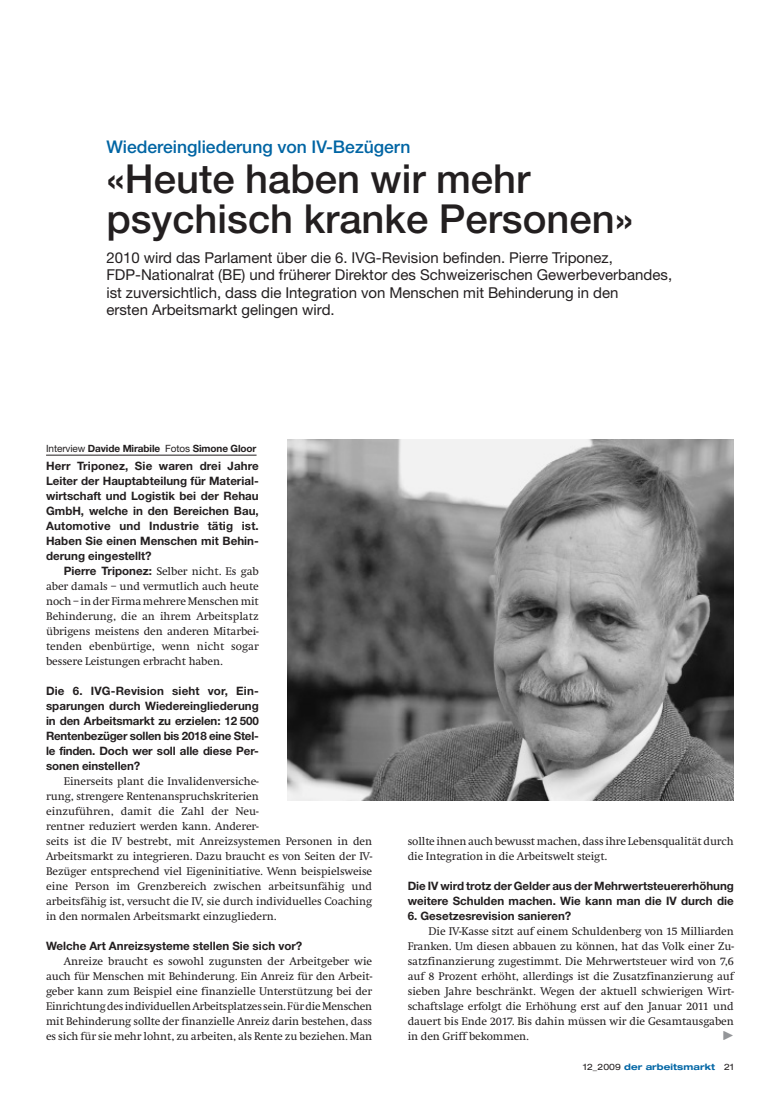
<style>
.page{position:relative;width:780px;height:1099px;background:#fff}
.page>*{position:absolute;margin:0;border:0;box-sizing:border-box;transform-origin:0 0}
.dam_02_Headline_gros{font:500 40px/40px "Helvetica Neue LT";color:#231f20}
.dam_01_Spitztitel{font:500 17.5px "Helvetica Neue LT";color:#0065a4}
.dam_04_Leadtext{font:15px/17.5px "Helvetica Neue LT";color:#231f20}
.dam_07_Lauftext_mit{font:11.5px/15px "Swift EF";letter-spacing:-.01em;color:#231f20;text-align:justify}
.dam_08_Lauftext_Frag{font:700 11.5px/15px "Helvetica Neue LT";color:#231f20;text-align:justify}
.dam_05_Autor_Fotogra{font:700 10px "Helvetica Neue LT";letter-spacing:-.01em;color:#231f20}
.t1{font:700 expanded 8.75px "Helvetica Neue LT";letter-spacing:.01em;color:#0065a4}
.s1{font-weight:400}
.s2{font-family:"Helvetica Neue LT";font-weight:700}
.s3{font-weight:400;color:#231f20}
</style>
<div class="page">
<hr style="left:46px;top:455px;width:210px;height:1px;background:#231f20">
<img style="left:287px;top:440px;width:446px;height:360px">
<p class="dam_01_Spitztitel" style="left:106px;top:137px;width:305px">Wiedereingliederung von IV-Bezügern</p>
<p class="dam_02_Headline_gros" style="left:106px;top:159px;width:528px">«Heute haben wir mehr psychisch kranke Personen»</p>
<p class="dam_04_Leadtext" style="left:106px;top:248px;width:567px">2010 wird das Parlament über die 6. IVG-Revision befinden. Pierre Triponez, FDP-Nationalrat (BE) und früherer Direktor des Schweizerischen Gewerbeverbandes, ist zuversichtlich, dass die Integration von Menschen mit Behinderung in den<br>ersten Arbeitsmarkt gelingen wird.</p>
<p class="dam_05_Autor_Fotogra" style="left:46px;top:442px;width:212px"><span class="s1">Interview</span> Davide Mirabile <span class="s1">Fotos</span> Simone Gloor</p>
<p class="dam_08_Lauftext_Frag" style="left:46px;top:458px;width:214px">Herr Triponez, Sie waren drei Jahre Leiter der Hauptabteilung für Material&shy;wirtschaft und Logistik bei der Rehau GmbH, welche in den Bereichen Bau, Automotive und Industrie tätig ist.<br>Haben Sie einen Menschen mit Behin&shy;derung eingestellt?</p>
<p class="dam_07_Lauftext_mit" style="left:46px;top:564px;width:214px;text-indent:18px"><span class="s2">Pierre Triponez:</span> Selber nicht. Es gab aber damals – und vermutlich auch heute noch – in der Firma mehrere Menschen mit Behinderung, die an ihrem Arbeitsplatz übrigens meistens den anderen Mitarbei&shy;tenden ebenbürtige, wenn nicht sogar bessere Leistungen erbracht haben.</p>
<p class="dam_08_Lauftext_Frag" style="left:46px;top:683px;width:214px">Die 6. IVG-Revision sieht vor, Ein&shy;sparungen durch Wiedereingliederung in den Arbeitsmarkt zu erzielen: 12 500<br>Rentenbezüger sollen bis 2018 eine Stel&shy;le finden. Doch wer soll alle diese Per&shy;sonen einstellen?</p>
<p class="dam_07_Lauftext_mit" style="left:46px;top:774px;width:328px;text-align:left;text-indent:18px">Einerseits plant die Invalidenversiche-<br>rung, strengere Rentenanspruchskriterien<br>einzuführen, damit die Zahl der Neu-<br>rentner reduziert werden kann. Anderer-<br>seits ist die IV bestrebt, mit Anreizsystemen Personen in den Arbeitsmarkt zu integrieren. Dazu braucht es von Seiten der IV-Bezüger entsprechend viel Eigeninitiative. Wenn beispielsweise eine Person im Grenzbereich zwischen arbeitsunfähig und arbeitsfähig ist, versucht die IV, sie durch individuelles Coaching in den normalen Arbeitsmarkt einzugliedern.</p>
<p class="dam_08_Lauftext_Frag" style="left:46px;top:938px;width:258px">Welche Art Anreizsysteme stellen Sie sich vor?</p>
<p class="dam_07_Lauftext_mit" style="left:46px;top:954px;width:328px;text-indent:18px">Anreize braucht es sowohl zugunsten der Arbeitgeber wie auch für Menschen mit Behinderung. Ein Anreiz für den Arbeit&shy;geber kann zum Beispiel eine finanzielle Unterstützung bei der Einrichtung des individuellen Arbeitsplatzes sein. Für die Menschen mit Behinderung sollte der finanzielle Anreiz darin bestehen, dass es sich für sie mehr lohnt, zu arbeiten, als Rente zu beziehen. Man</p>
<p class="dam_07_Lauftext_mit" style="left:407px;top:834px;width:327px">sollte ihnen auch bewusst machen, dass ihre Lebensqualität durch die Integration in die Arbeitswelt steigt.</p>
<p class="dam_08_Lauftext_Frag" style="left:407px;top:878px;width:328px">Die IV wird trotz der Gelder aus der Mehrwertsteuererhöhung weitere Schulden machen. Wie kann man die IV durch die</p>
<p class="dam_08_Lauftext_Frag" style="left:407px;top:908px;width:165px">6. Gesetzesrevision sanieren?</p>
<p class="dam_07_Lauftext_mit" style="left:407px;top:924px;width:327px;text-indent:21px">Die IV-Kasse sitzt auf einem Schuldenberg von 15 Milliarden Franken. Um diesen abbauen zu können, hat das Volk einer Zu&shy;satzfinanzierung zugestimmt. Die Mehrwertsteuer wird von 7,6 auf 8 Prozent erhöht, allerdings ist die Zusatzfinanzierung auf sieben Jahre beschränkt. Wegen der aktuell schwierigen Wirt&shy;schaftslage erfolgt die Erhöhung erst auf den Januar 2011 und dauert bis Ende 2017. Bis dahin müssen wir die Gesamtausgaben in den Griff bekommen.</p>
<p class="t1" style="left:583px;top:1061px;width:152px"><span class="s3">12_2009</span> der arbeitsmarkt <span class="s3">21</span></p>
</div>
